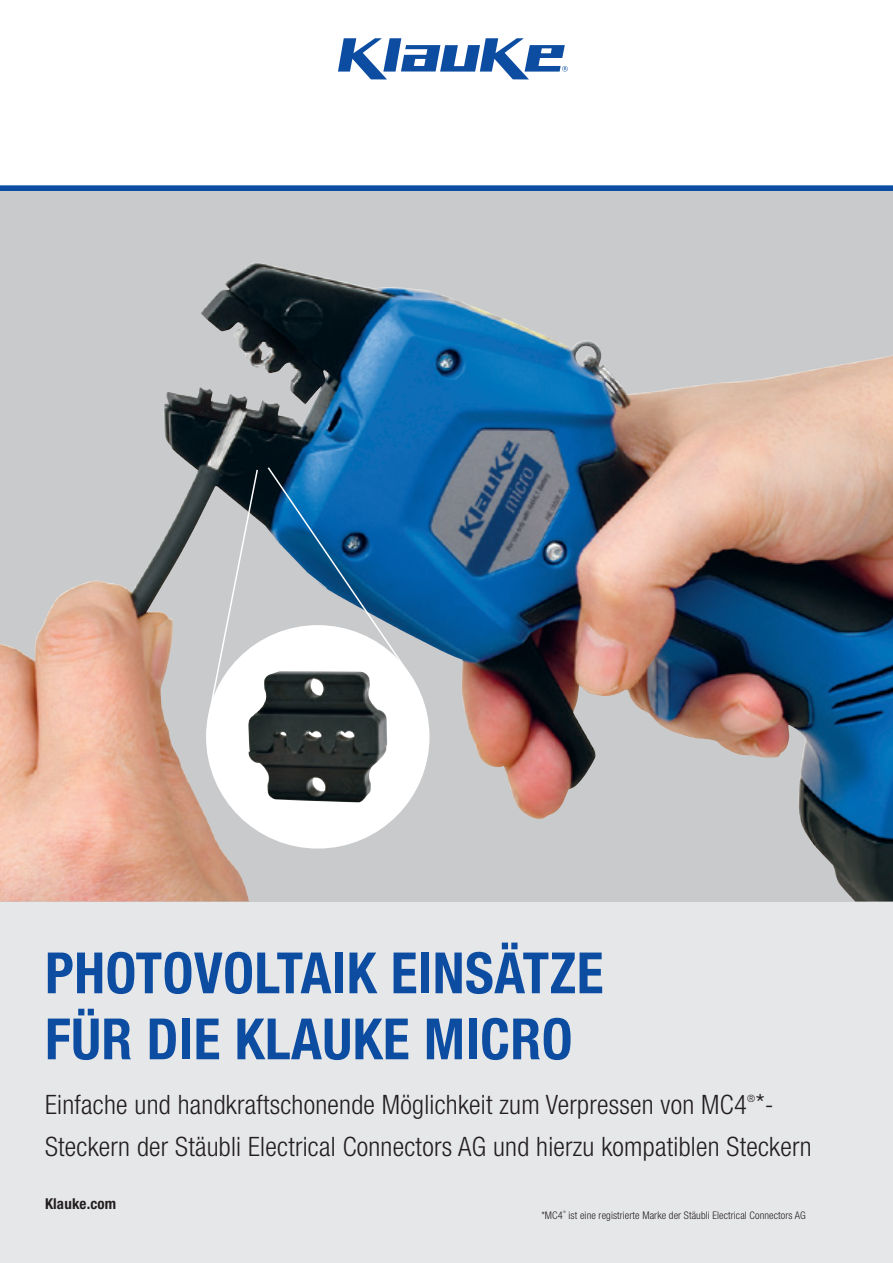
<style>
.page{position:relative;width:893px;height:1263px;background:#fff}
.page>*{position:absolute;margin:0;border:0;box-sizing:border-box;transform-origin:0 0}
.t1{font:700 condensed 57px/66px "Helvetica Neue LT Pro";letter-spacing:.01em;color:#0d4da1}
.t2{font:300 condensed 26.7px "Helvetica Neue LT Pro";letter-spacing:.01em;color:#231f20}
.t3{font:700 condensed 15px "Helvetica Neue LT Pro";letter-spacing:.01em;color:#231f20}
.t4{font:300 condensed 10.5px "Helvetica Neue LT Pro";letter-spacing:.01em;color:#231f20}
.t5{font:300 condensed 10.05px "Helvetica Neue LT Pro";color:#231f20}
.t6{font:300 condensed 3.45px "Helvetica Neue LT Pro";color:#231f20}
</style>
<div class="page">
<div style="left:0;top:901px;width:893px;height:362px;background:#e6e7e9"></div>
<svg style="left:338px;top:38px;width:230px;height:41px"></svg>
<div style="left:0;top:185px;width:893px;height:6px;background:#0d4da1"></div>
<img style="left:0;top:191px;width:893px;height:710px">
<img style="left:0;top:264px;width:532px;height:637px">
<div style="left:206px;top:625px;width:223px;height:223px;background:#fff;border-radius:50%"></div>
<img style="left:248px;top:673px;width:139px;height:129px">
<svg style="left:207px;top:468px;width:52px;height:251px"></svg>
<svg style="left:266px;top:466px;width:143px;height:207px"></svg>
<h1 class="t1" style="left:45px;top:939px;width:560px">PHOTOVOLTAIK EINSÄTZE<br>FÜR DIE KLAUKE MICRO</h1>
<p class="t2" style="left:45px;top:1089px;width:730px">Einfache und handkraftschonende Möglichkeit zum Verpressen von MC4 *-</p>
<p class="t5" style="left:747px;top:1092px;width:10px">®</p>
<p class="t2" style="left:45px;top:1131px;width:768px">Steckern der Stäubli Electrical Connectors AG und hierzu kompatiblen Steckern</p>
<p class="t3" style="left:45px;top:1194px;width:73px">Klauke.com</p>
<p class="t4" style="left:541px;top:1209px;width:23px">*MC4</p>
<p class="t6" style="left:563px;top:1210px;width:4px">®</p>
<p class="t4" style="left:569px;top:1209px;width:239px">ist eine registrierte Marke der Stäubli Electrical Connectors AG</p>
</div>
